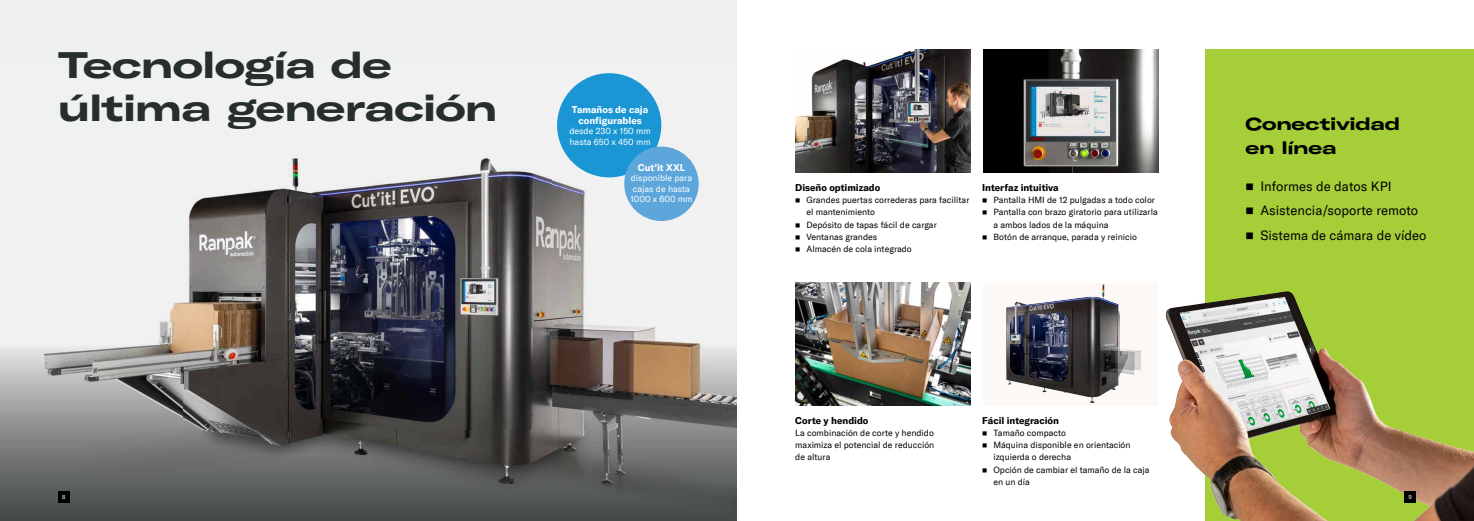
<style>
.page{position:relative;width:1474px;height:521px;background:#fff}
.page>*{position:absolute;margin:0;border:0;box-sizing:border-box;transform-origin:0 0}
.t1{font:700 expanded 36.75px/42.9px "GT America";letter-spacing:-.02em;color:#262f2e}
.t2{font:700 expanded 17.5px/24.5px "GT America";letter-spacing:-.015em;color:#000}
.t3{font:13.12px "GT America";color:#000}
.t4{font:700 9.62px "GT America";color:#000}
.t5{font:700 9.62px/10.5px "GT America";color:#fff;text-align:center}
.t6{font:8.75px/12.2px "GT America";color:#000}
.t7{font:8.75px/10.5px "GT America";color:#fff}
.t8{font:5.77px "GT America";color:#fff}
</style>
<div class="page">
<div style="left:1205px;top:50px;width:268px;height:471px;background:#a6ce39"></div>
<div style="left:0;top:0;width:737px;height:68px;background:#eff0f0"></div>
<img style="left:795px;top:50px;width:175px;height:122px">
<img style="left:983px;top:50px;width:175px;height:122px">
<img style="left:795px;top:283px;width:175px;height:122px">
<svg style="left:1042px;top:284px;width:100px;height:119px;fill:#fcf8f5"></svg>
<img style="left:1006px;top:284px;width:96px;height:107px">
<img style="left:1165px;top:291px;width:308px;height:230px">
<img style="left:0;top:68px;width:737px;height:453px">
<div style="left:557px;top:73px;width:104px;height:104px;background:#1a96d4;border-radius:50%"></div>
<div style="left:624px;top:147px;width:74px;height:74px;background:#5ca6db;border-radius:50%"></div>
<div style="left:58px;top:491px;width:11px;height:11px;background:#000"></div>
<div style="left:1404px;top:491px;width:11px;height:11px;background:#000"></div>
<h1 class="t1" style="left:58px;top:44px;width:440px">Tecnología de última generación</h1>
<p class="t5" style="left:572px;top:104px;width:78px">Tamaños de caja configurables</p>
<p class="t7" style="left:569px;top:126px;width:83px">desde 230 x 150 mm hasta 650 x 450 mm</p>
<p class="t5" style="left:637px;top:162px;width:49px">Cut’it XXL</p>
<p class="t7" style="left:630px;top:173px;width:64px">disponible para cajas de hasta<br>1000 x 600 mm</p>
<p class="t4" style="left:795px;top:181px;width:87px">Diseño optimizado</p>
<p class="t6" style="left:806px;top:194px;width:164px;text-indent:-11px">■ Grandes puertas correderas para facilitar el mantenimiento</p>
<p class="t6" style="left:795px;top:218px;width:143px">■ Depósito de tapas fácil de cargar</p>
<p class="t6" style="left:795px;top:231px;width:83px">■ Ventanas grandes</p>
<p class="t6" style="left:795px;top:243px;width:118px">■ Almacén de cola integrado</p>
<p class="t4" style="left:982px;top:181px;width:78px">Interfaz intuitiva</p>
<p class="t6" style="left:982px;top:194px;width:174px">■ Pantalla HMI de 12 pulgadas a todo color</p>
<p class="t6" style="left:993px;top:206px;width:166px;text-indent:-11px">■ Pantalla con brazo giratorio para utilizarla a ambos lados de la máquina</p>
<p class="t6" style="left:982px;top:231px;width:156px">■ Botón de arranque, parada y reinicio</p>
<p class="t4" style="left:795px;top:414px;width:75px">Corte y hendido</p>
<p class="t6" style="left:795px;top:427px;width:140px;text-align:justify">La combinación de corte y hendido maximiza el potencial de reducción de altura</p>
<p class="t4" style="left:982px;top:414px;width:78px">Fácil integración</p>
<p class="t6" style="left:982px;top:427px;width:85px">■ Tamaño compacto</p>
<p class="t6" style="left:993px;top:439px;width:139px;text-indent:-11px">■ Máquina disponible en orientación izquierda o derecha</p>
<p class="t6" style="left:993px;top:463px;width:158px;text-indent:-11px">■ Opción de cambiar el tamaño de la caja en un día</p>
<h2 class="t2" style="left:1245px;top:111px;width:156px">Conectividad en línea</h2>
<h3 class="t3" style="left:1245px;top:178px;width:148px">■ Informes de datos KPI</h3>
<h3 class="t3" style="left:1245px;top:203px;width:174px">■ Asistencia/soporte remoto</h3>
<h3 class="t3" style="left:1245px;top:227px;width:183px">■ Sistema de cámara de vídeo</h3>
<p class="t8" style="left:62px;top:493px;width:5px">8</p>
<p class="t8" style="left:1408px;top:493px;width:5px">9</p>
</div>
